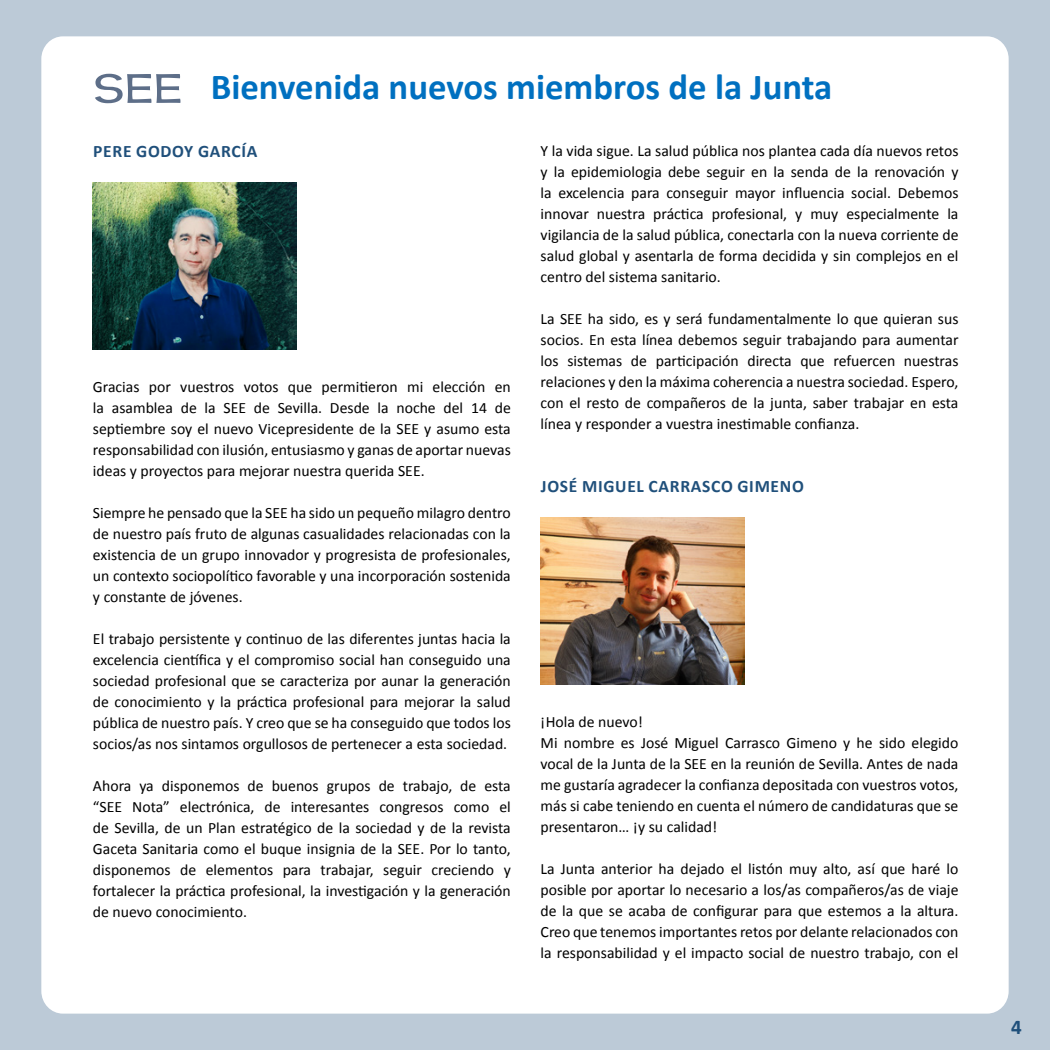
<style>
.page{position:relative;width:1050px;height:1050px;background:#bccad7}
.page>*{position:absolute;margin:0;border:0;box-sizing:border-box;transform-origin:0 0}
.t1{font:43.75px "Teen";color:#5d6e88;scale:1.29 1}
.t2{font:700 36.75px "Calibri";color:#0070c0}
.t3{font:700 21px "Calibri";color:#20507b}
.t4{font:700 17.5px "Calibri";letter-spacing:.04em;color:#20507b}
.t5{font:15.75px/21px "Calibri";color:#000;text-align:justify}
</style>
<div class="page">
<div style="left:41px;top:36px;width:968px;height:978px;background:#fff;border-radius:22px"></div>
<img style="left:93px;top:182px;width:204px;height:168px">
<img style="left:541px;top:517px;width:203px;height:168px">
<h1 class="t1" style="left:93px;top:62px;width:71px">SEE</h1>
<h2 class="t2" style="left:211px;top:63px;width:623px">BIENVENIDA NUEVOS MIEMBROS DE LA JUNTA</h2>
<p class="t4" style="left:93px;top:140px;width:166px">PERE GODOY GARCÍA</p>
<p class="t5" style="left:93px;top:376px;width:419px">Gracias por vuestros votos que permitieron mi elección en la asamblea de la SEE de Sevilla. Desde la noche del 14 de septiembre soy el nuevo Vicepresidente de la SEE y asumo esta responsabilidad con ilusión, entusiasmo y ganas de aportar nuevas ideas y proyectos para mejorar nuestra querida SEE.</p>
<p class="t5" style="left:93px;top:502px;width:419px">Siempre he pensado que la SEE ha sido un pequeño milagro dentro de nuestro país fruto de algunas casualidades relacionadas con la existencia de un grupo innovador y progresista de profesionales, un contexto sociopolítico favorable y una incorporación sostenida y constante de jóvenes.</p>
<p class="t5" style="left:93px;top:628px;width:419px">El trabajo persistente y continuo de las diferentes juntas hacia la excelencia científica y el compromiso social han conseguido una sociedad profesional que se caracteriza por aunar la generación de conocimiento y la práctica profesional para mejorar la salud pública de nuestro país. Y creo que se ha conseguido que todos los socios/as nos sintamos orgullosos de pertenecer a esta sociedad.</p>
<p class="t5" style="left:93px;top:775px;width:419px">Ahora ya disponemos de buenos grupos de trabajo, de esta “SEE Nota” electrónica, de interesantes congresos como el de Sevilla, de un Plan estratégico de la sociedad y de la revista Gaceta Sanitaria como el buque insignia de la SEE. Por lo tanto, disponemos de elementos para trabajar, seguir creciendo y fortalecer la práctica profesional, la investigación y la generación de nuevo conocimiento.</p>
<p class="t5" style="left:541px;top:140px;width:419px">Y la vida sigue. La salud pública nos plantea cada día nuevos retos y la epidemiologia debe seguir en la senda de la renovación y la excelencia para conseguir mayor influencia social. Debemos innovar nuestra práctica profesional, y muy especialmente la vigilancia de la salud pública, conectarla con la nueva corriente de salud global y asentarla de forma decidida y sin complejos en el centro del sistema sanitario.</p>
<p class="t5" style="left:541px;top:308px;width:419px">La SEE ha sido, es y será fundamentalmente lo que quieran sus socios. En esta línea debemos seguir trabajando para aumentar los sistemas de participación directa que refuercen nuestras relaciones y den la máxima coherencia a nuestra sociedad. Espero, con el resto de compañeros de la junta, saber trabajar en esta línea y responder a vuestra inestimable confianza.</p>
<p class="t4" style="left:541px;top:475px;width:264px">JOSÉ MIGUEL CARRASCO GIMENO</p>
<p class="t5" style="left:541px;top:711px;width:419px;text-align:left">¡Hola de nuevo!<br>Mi nombre es José Miguel Carrasco Gimeno y he sido elegido vocal de la Junta de la SEE en la reunión de Sevilla. Antes de nada me gustaría agradecer la confianza depositada con vuestros votos, más si cabe teniendo en cuenta el número de candidaturas que se presentaron… ¡y su calidad!</p>
<p class="t5" style="left:541px;top:858px;width:419px">La Junta anterior ha dejado el listón muy alto, así que haré lo posible por aportar lo necesario a los/as compañeros/as de viaje de la que se acaba de configurar para que estemos a la altura.<br>Creo que tenemos importantes retos por delante relacionados con la responsabilidad y el impacto social de nuestro trabajo, con el</p>
<h3 class="t3" style="left:1011px;top:1013px;width:12px">4</h3>
</div>
